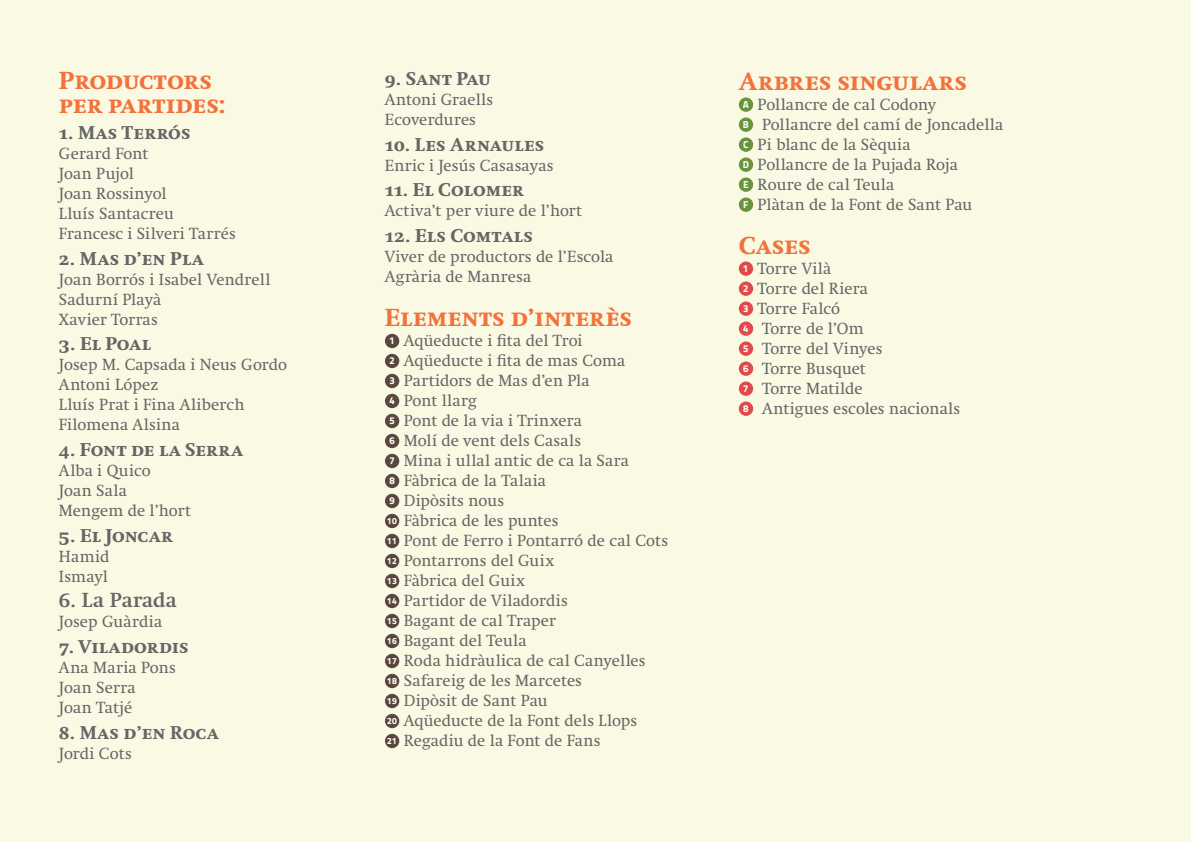
<style>
.page{position:relative;width:1191px;height:842px;background:#fafae4}
.page>*{position:absolute;margin:0;border:0;box-sizing:border-box;transform-origin:0 0}
.t1{font:24px/24px "Swift Extra Bold SC";color:#f3723c}
.t2{font:700 20px "Swift";letter-spacing:.005em;color:#666}
.t3{font:18px "Swift Extra Bold SC";letter-spacing:.01em;color:#666}
.t4{font:16px/20px "Swift";letter-spacing:.01em;color:#666}
.s1{font-family:"Titillium Maps 29 L 999 wt";font-size:10px;color:#fff}
</style>
<div class="page">
<div style="left:385px;top:334px;width:14px;height:14px;background:#5a473e;border-radius:50%"></div>
<div style="left:385px;top:354px;width:14px;height:14px;background:#5a473e;border-radius:50%"></div>
<div style="left:385px;top:374px;width:14px;height:14px;background:#5a473e;border-radius:50%"></div>
<div style="left:385px;top:394px;width:14px;height:14px;background:#5a473e;border-radius:50%"></div>
<div style="left:385px;top:414px;width:14px;height:14px;background:#5a473e;border-radius:50%"></div>
<div style="left:385px;top:434px;width:14px;height:14px;background:#5a473e;border-radius:50%"></div>
<div style="left:385px;top:454px;width:14px;height:14px;background:#5a473e;border-radius:50%"></div>
<div style="left:385px;top:474px;width:14px;height:14px;background:#5a473e;border-radius:50%"></div>
<div style="left:385px;top:494px;width:14px;height:14px;background:#5a473e;border-radius:50%"></div>
<div style="left:385px;top:514px;width:14px;height:14px;background:#5a473e;border-radius:50%"></div>
<div style="left:385px;top:534px;width:14px;height:14px;background:#5a473e;border-radius:50%"></div>
<div style="left:385px;top:554px;width:14px;height:14px;background:#5a473e;border-radius:50%"></div>
<div style="left:385px;top:574px;width:14px;height:14px;background:#5a473e;border-radius:50%"></div>
<div style="left:385px;top:594px;width:14px;height:14px;background:#5a473e;border-radius:50%"></div>
<div style="left:385px;top:614px;width:14px;height:14px;background:#5a473e;border-radius:50%"></div>
<div style="left:385px;top:634px;width:14px;height:14px;background:#5a473e;border-radius:50%"></div>
<div style="left:385px;top:654px;width:14px;height:14px;background:#5a473e;border-radius:50%"></div>
<div style="left:385px;top:674px;width:14px;height:14px;background:#5a473e;border-radius:50%"></div>
<div style="left:385px;top:694px;width:14px;height:14px;background:#5a473e;border-radius:50%"></div>
<div style="left:385px;top:714px;width:14px;height:14px;background:#5a473e;border-radius:50%"></div>
<div style="left:385px;top:734px;width:14px;height:14px;background:#5a473e;border-radius:50%"></div>
<div style="left:739px;top:97px;width:14px;height:15px;background:#6a933e;border-radius:50%"></div>
<div style="left:739px;top:117px;width:14px;height:15px;background:#6a933e;border-radius:50%"></div>
<div style="left:739px;top:137px;width:14px;height:15px;background:#6a933e;border-radius:50%"></div>
<div style="left:739px;top:157px;width:14px;height:15px;background:#6a933e;border-radius:50%"></div>
<div style="left:739px;top:177px;width:14px;height:15px;background:#6a933e;border-radius:50%"></div>
<div style="left:739px;top:197px;width:14px;height:15px;background:#6a933e;border-radius:50%"></div>
<div style="left:739px;top:261px;width:14px;height:15px;background:#e24948;border-radius:50%"></div>
<div style="left:739px;top:281px;width:14px;height:15px;background:#e24948;border-radius:50%"></div>
<div style="left:739px;top:301px;width:14px;height:15px;background:#e24948;border-radius:50%"></div>
<div style="left:739px;top:321px;width:14px;height:15px;background:#e24948;border-radius:50%"></div>
<div style="left:739px;top:341px;width:14px;height:15px;background:#e24948;border-radius:50%"></div>
<div style="left:739px;top:361px;width:14px;height:15px;background:#e24948;border-radius:50%"></div>
<div style="left:739px;top:381px;width:14px;height:15px;background:#e24948;border-radius:50%"></div>
<div style="left:739px;top:401px;width:14px;height:15px;background:#e24948;border-radius:50%"></div>
<h1 class="t1" style="left:59px;top:69px;width:168px">Productors per partides:</h1>
<p class="t3" style="left:59px;top:122px;width:133px">1. Mas Terrós</p>
<p class="t4" style="left:59px;top:143px;width:178px">Gerard Font<br>Joan Pujol<br>Joan Rossinyol<br>Lluís Santacreu<br>Francesc i Silveri Tarrés</p>
<p class="t3" style="left:59px;top:247px;width:146px">2. Mas d’en Pla</p>
<p class="t4" style="left:59px;top:269px;width:213px">Joan Borrós i Isabel Vendrell<br>Sadurní Playà<br>Xavier Torras</p>
<p class="t3" style="left:59px;top:333px;width:93px">3. El Poal</p>
<p class="t4" style="left:59px;top:355px;width:230px">Josep M. Capsada i Neus Gordo<br>Antoni López<br>Lluís Prat i Fina Aliberch<br>Filomena Alsina</p>
<p class="t3" style="left:59px;top:439px;width:185px">4. Font de la Serra</p>
<p class="t4" style="left:59px;top:460px;width:134px">Alba i Quico<br>Joan Sala<br>Mengem de l’hort</p>
<p class="t3" style="left:59px;top:524px;width:115px">5. El Joncar</p>
<p class="t4" style="left:59px;top:546px;width:52px">Hamid<br>Ismayl</p>
<p class="t2" style="left:59px;top:588px;width:119px">6. La Parada</p>
<p class="t4" style="left:59px;top:612px;width:105px">Josep Guàrdia</p>
<p class="t3" style="left:59px;top:636px;width:131px">7. Viladordis</p>
<p class="t4" style="left:59px;top:657px;width:119px">Ana Maria Pons<br>Joan Serra<br>Joan Tatjé</p>
<p class="t3" style="left:59px;top:721px;width:161px">8. Mas d’en Roca</p>
<p class="t4" style="left:59px;top:743px;width:74px">Jordi Cots</p>
<p class="t3" style="left:385px;top:68px;width:108px">9. Sant Pau</p>
<p class="t4" style="left:385px;top:90px;width:110px">Antoni Graells<br>Ecoverdures</p>
<p class="t3" style="left:385px;top:134px;width:161px">10. Les Arnaules</p>
<p class="t4" style="left:385px;top:155px;width:170px">Enric i Jesús Casasayas</p>
<p class="t3" style="left:385px;top:179px;width:141px">11. El Colomer</p>
<p class="t4" style="left:385px;top:201px;width:199px">Activa’t per viure de l’hort</p>
<p class="t3" style="left:385px;top:225px;width:150px">12. Els Comtals</p>
<p class="t4" style="left:385px;top:247px;width:230px">Viver de productors de l’Escola<br>Agrària de Manresa</p>
<h1 class="t1" style="left:385px;top:306px;width:249px">Elements d’interès</h1>
<p class="t4" style="left:387px;top:331px;width:282px"><span class="s1">1</span> Aqüeducte i fita del Troi<br><span class="s1">2</span> Aqüeducte i fita de mas Coma<br><span class="s1">3</span> Partidors de Mas d’en Pla<br><span class="s1">4</span> Pont llarg<br><span class="s1">5</span> Pont de la via i Trinxera<br><span class="s1">6</span> Molí de vent dels Casals<br><span class="s1">7</span> Mina i ullal antic de ca la Sara<br><span class="s1">8</span> Fàbrica de la Talaia<br><span class="s1">9</span> Dipòsits nous<br><sup>10</sup> Fàbrica de les puntes<br><sup>11</sup> Pont de Ferro i Pontarró de cal Cots<br><sup>12</sup> Pontarrons del Guix<br><sup>13</sup> Fàbrica del Guix<br><sup>14</sup> Partidor de Viladordis<br><sup>15</sup> Bagant de cal Traper<br><sup>16</sup> Bagant del Teula<br><sup>17</sup> Roda hidràulica de cal Canyelles<br><sup>18</sup> Safareig de les Marcetes<br><sup>19</sup> Dipòsit de Sant Pau<br><sup>20</sup> Aqüeducte de la Font dels Llops<br><sup>21</sup> Regadiu de la Font de Fans</p>
<h1 class="t1" style="left:738px;top:69px;width:230px">Arbres singulars</h1>
<p class="t4" style="left:743px;top:94px;width:262px"><span class="s1">A</span> Pollancre de cal Codony<br><span class="s1">B</span> Pollancre del camí de Joncadella<br><span class="s1">C</span> Pi blanc de la Sèquia<br><span class="s1">D</span> Pollancre de la Pujada Roja<br><span class="s1">E</span> Roure de cal Teula<br><span class="s1">F</span> Plàtan de la Font de Sant Pau</p>
<h1 class="t1" style="left:738px;top:233px;width:74px">Cases</h1>
<p class="t4" style="left:743px;top:258px;width:219px"><span class="s1">1</span> Torre Vilà<br><span class="s1">2</span> Torre del Riera<br><span class="s1">3</span> Torre Falcó<br><span class="s1">4</span> Torre de l’Om<br><span class="s1">5</span> Torre del Vinyes<br><span class="s1">6</span> Torre Busquet<br><span class="s1">7</span> Torre Matilde<br><span class="s1">8</span> Antigues escoles nacionals</p>
</div>
